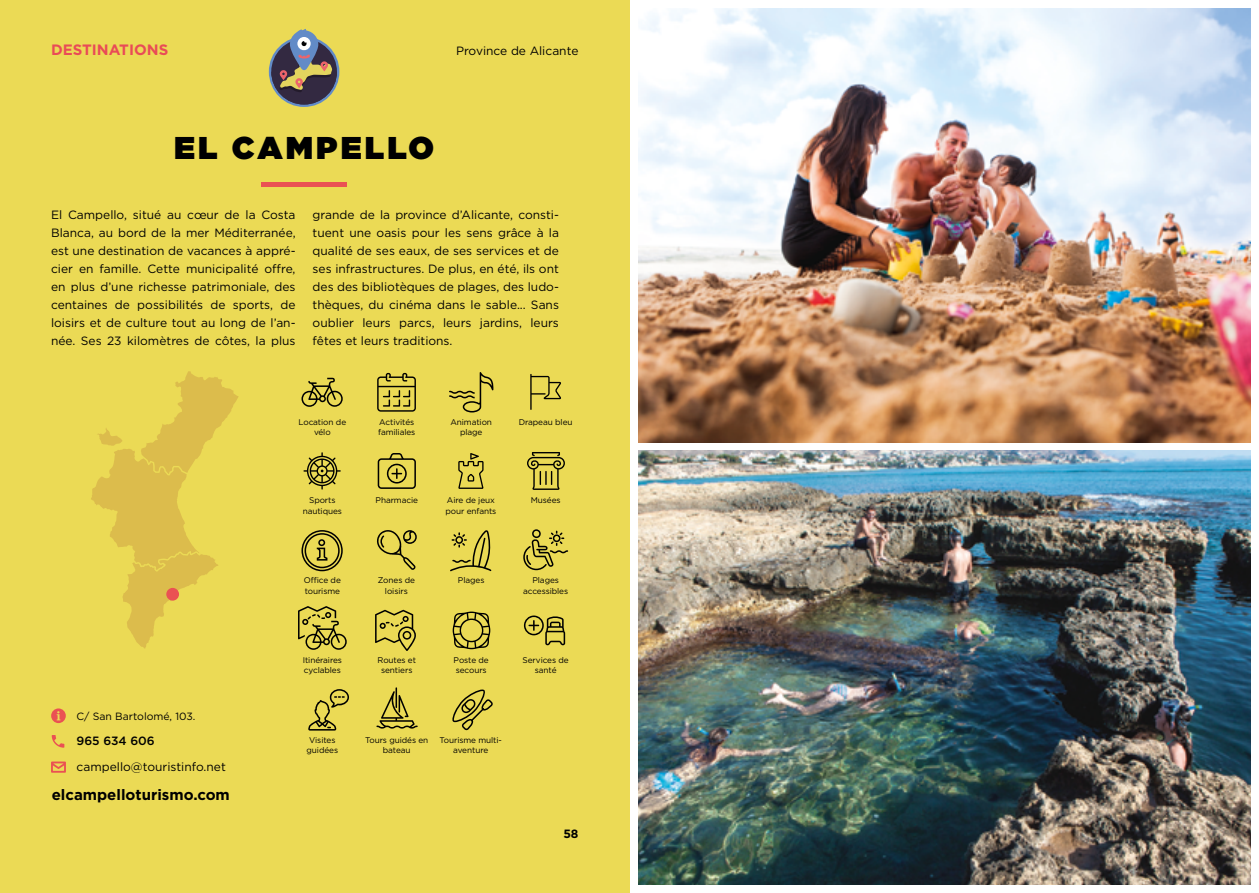
<style>
.page{position:relative;width:1259px;height:893px;background:#fff}
.page>*{position:absolute;margin:0;border:0;box-sizing:border-box;transform-origin:0 0}
.t1{font:900 31.5px "Gotham";letter-spacing:.1em;color:#000}
.t2{font:700 15px "Gotham";color:#000}
.t3{font:700 15px "Gotham";color:#e94b57}
.t4{font:12px/18px "Gotham";color:#000;text-align:justify}
.t5{font:500 12px "Gotham";color:#000}
.t6{font:700 12px "Gotham";color:#000}
.t7{font:10.5px "Gotham";color:#000}
.t8{font:8.25px/10.5px "Gotham";letter-spacing:-.01em;color:#000;text-align:center}
</style>
<div class="page">
<div style="left:0;top:0;width:629px;height:893px;background:#ebda55"></div>
<img style="left:638px;top:9px;width:612px;height:433px">
<img style="left:638px;top:451px;width:612px;height:433px">
<hr style="left:261px;top:182px;width:86px;height:4px;background:#ea5153">
<svg style="left:51px;top:761px;width:15px;height:12px"></svg>
<svg style="left:52px;top:735px;width:12px;height:13px"></svg>
<svg style="left:91px;top:371px;width:148px;height:278px"></svg>
<div style="left:166px;top:588px;width:13px;height:13px;background:#ea5153;border-radius:50%"></div>
<svg style="left:271px;top:29px;width:66px;height:76px"></svg>
<svg style="left:301px;top:378px;width:42px;height:29px"></svg>
<svg style="left:377px;top:373px;width:39px;height:39px"></svg>
<svg style="left:449px;top:372px;width:44px;height:40px"></svg>
<svg style="left:530px;top:374px;width:31px;height:36px"></svg>
<svg style="left:303px;top:452px;width:38px;height:38px"></svg>
<svg style="left:378px;top:453px;width:38px;height:36px"></svg>
<svg style="left:458px;top:453px;width:25px;height:36px"></svg>
<svg style="left:527px;top:452px;width:38px;height:38px"></svg>
<svg style="left:301px;top:530px;width:42px;height:41px"></svg>
<svg style="left:377px;top:530px;width:40px;height:40px"></svg>
<svg style="left:450px;top:530px;width:42px;height:41px"></svg>
<svg style="left:523px;top:529px;width:45px;height:41px"></svg>
<svg style="left:298px;top:606px;width:49px;height:44px"></svg>
<svg style="left:375px;top:610px;width:41px;height:41px"></svg>
<svg style="left:453px;top:612px;width:37px;height:37px"></svg>
<svg style="left:524px;top:615px;width:41px;height:30px"></svg>
<svg style="left:376px;top:691px;width:42px;height:38px"></svg>
<hr style="left:395px;top:687px;width:2px;height:21px;background:#000">
<svg style="left:51px;top:708px;width:15px;height:15px"></svg>
<svg style="left:308px;top:689px;width:41px;height:42px"></svg>
<svg style="left:452px;top:689px;width:41px;height:41px"></svg>
<p class="t3" style="left:51px;top:40px;width:119px">DESTINATIONS</p>
<p class="t4" style="left:456px;top:42px;width:124px">Province de Alicante</p>
<h1 class="t1" style="left:174px;top:125px;width:262px">EL CAMPELLO</h1>
<p class="t4" style="left:51px;top:206px;width:246px">El Campello, situé au cœur de la Costa Blanca, au bord de la mer Méditerranée, est une destination de vacances à appré&shy;cier en famille. Cette municipalité offre, en plus d’une richesse patrimoniale, des centaines de possibilités de sports, de loisirs et de culture tout au long de l’an&shy;née. Ses 23 kilomètres de côtes, la plus</p>
<p class="t4" style="left:313px;top:206px;width:248px">grande de la province d’Alicante, consti&shy;tuent une oasis pour les sens grâce à la qualité de ses eaux, de ses services et de ses infrastructures. De plus, en été, ils ont des des bibliotèques de plages, des ludo&shy;thèques, du cinéma dans le sable... Sans oublier leurs parcs, leurs jardins, leurs fêtes et leurs traditions.</p>
<p class="t8" style="left:298px;top:416px;width:49px">Location de vélo</p>
<p class="t8" style="left:378px;top:416px;width:39px;text-align:left">Activités familiales</p>
<p class="t8" style="left:450px;top:416px;width:43px">Animation plage</p>
<p class="t8" style="left:519px;top:416px;width:55px">Drapeau bleu</p>
<p class="t8" style="left:303px;top:495px;width:41px">Sports nautiques</p>
<p class="t8" style="left:375px;top:495px;width:44px">Pharmacie</p>
<p class="t8" style="left:445px;top:495px;width:52px;text-align:left">Aire de jeux pour enfants</p>
<p class="t8" style="left:531px;top:495px;width:31px">Musées</p>
<p class="t8" style="left:304px;top:575px;width:39px;text-align:left">Office de tourisme</p>
<p class="t8" style="left:378px;top:575px;width:39px">Zones de loisirs</p>
<p class="t8" style="left:458px;top:575px;width:28px">Plages</p>
<p class="t8" style="left:523px;top:575px;width:46px">Plages accessibles</p>
<p class="t7" style="left:77px;top:709px;width:120px">C/ San Bartolomé, 103.</p>
<p class="t5" style="left:77px;top:733px;width:80px">965 634 606</p>
<p class="t4" style="left:77px;top:757px;width:151px">campello@touristinfo.net</p>
<p class="t2" style="left:52px;top:785px;width:180px">elcampelloturismo.com</p>
<p class="t8" style="left:303px;top:654px;width:41px;text-align:left">Itinéraires cyclables</p>
<p class="t8" style="left:377px;top:654px;width:40px">Routes et sentiers</p>
<p class="t8" style="left:454px;top:654px;width:37px;text-align:left">Poste de secours</p>
<p class="t8" style="left:522px;top:654px;width:48px">Services de santé</p>
<p class="t8" style="left:365px;top:734px;width:65px">Tours guidés en bateau</p>
<p class="t8" style="left:306px;top:734px;width:33px">Visites guidées</p>
<p class="t8" style="left:439px;top:734px;width:64px">Tourisme multi&shy;aventure</p>
<p class="t6" style="left:563px;top:826px;width:17px">58</p>
</div>
